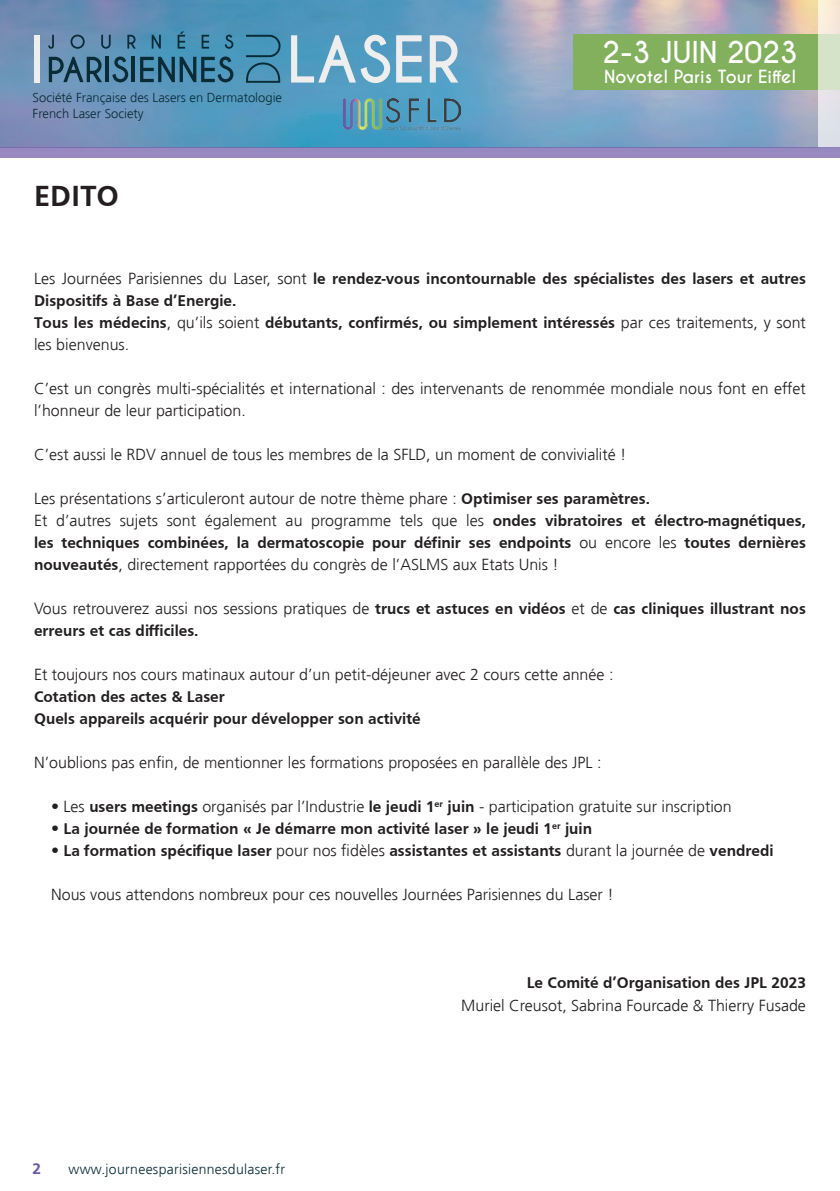
<style>
.page{position:relative;width:840px;height:1191px;background:#fff}
.page>*{position:absolute;margin:0;border:0;box-sizing:border-box;transform-origin:0 0}
.t1{font:700 30px "Frutiger";color:#231f20}
.t2{font:700 28.2px "Caviar Dreams";letter-spacing:-.01em;color:#fff}
.t3{font:700 17px "Caviar Dreams";color:#fff}
.t4{font:300 16px/22px "Frutiger";color:#231f20}
.t5{font:700 16px/22px "Frutiger";color:#231f20}
.t6{font:700 16px "Frutiger";color:#6a59a5}
.t7{font:300 14px "Frutiger";letter-spacing:.02em;color:#0a2c37}
.t8{font:300 13px/16px "Frutiger";color:#0a2c37}
.s1{font-weight:300}
.s2{font-weight:700}
</style>
<div class="page">
<img style="left:0;top:0;width:818px;height:147px">
<div style="left:573px;top:35px;width:266px;height:55px;background:#82b05d"></div>
<svg style="left:48px;top:35px;width:6px;height:14px"></svg>
<svg style="left:70px;top:35px;width:15px;height:14px"></svg>
<svg style="left:101px;top:35px;width:10px;height:14px"></svg>
<svg style="left:127px;top:35px;width:9px;height:14px"></svg>
<svg style="left:152px;top:35px;width:9px;height:14px"></svg>
<svg style="left:177px;top:32px;width:8px;height:17px"></svg>
<svg style="left:201px;top:35px;width:8px;height:14px"></svg>
<svg style="left:224px;top:35px;width:9px;height:14px"></svg>
<svg style="left:49px;top:57px;width:53px;height:25px"></svg>
<hr style="left:105px;top:57px;width:4px;height:25px;background:#0a2c37">
<svg style="left:112px;top:56px;width:16px;height:26px"></svg>
<hr style="left:132px;top:57px;width:3px;height:25px;background:#0a2c37">
<svg style="left:140px;top:56px;width:93px;height:26px;background:#326b86"></svg>
<svg style="left:246px;top:35px;width:34px;height:48px;background:#3e83a2"></svg>
<svg style="left:291px;top:35px;width:99px;height:48px;background:#82b5ce"></svg>
<svg style="left:396px;top:35px;width:25px;height:48px"></svg>
<svg style="left:429px;top:35px;width:29px;height:48px"></svg>
<div style="left:34px;top:35px;width:6px;height:47px;background:#edeeed"></div>
<svg style="left:818px;top:0;width:21px;height:147px;background:#e2e4d9"></svg>
<div style="left:0;top:147px;width:839px;height:11px;background:#9789c0"></div>
<img style="left:343px;top:98px;width:116px;height:32px">
<img style="left:839px;top:0;width:1px;height:230px">
<p class="t8" style="left:33px;top:90px;width:251px">Société Française des Lasers en Dermatologie<br>French Laser Society</p>
<h1 class="t1" style="left:34px;top:184px;width:86px">EDITO</h1>
<h2 class="t2" style="left:602px;top:35px;width:197px">2-3 JUIN 2023</h2>
<p class="t3" style="left:604px;top:67px;width:193px">Novotel Paris Tour Eiffel</p>
<p class="t5" style="left:34px;top:269px;width:773px"><span class="s1">Les Journées Parisiennes du Laser, sont</span> le rendez-vous incontournable des spécialistes des lasers et autres Dispositifs à Base d’Energie.<br>Tous les médecins<span class="s1">, qu’ils soient</span> débutants, confirmés, ou simplement intéressés <span class="s1">par ces traitements, y sont les bienvenus.</span></p>
<p class="t4" style="left:34px;top:378px;width:772px">C’est un congrès multi-spécialités et international : des intervenants de renommée mondiale nous font en effet l’honneur de leur participation.</p>
<p class="t4" style="left:34px;top:444px;width:593px">C’est aussi le RDV annuel de tous les membres de la SFLD, un moment de convivialité !</p>
<p class="t4" style="left:34px;top:488px;width:773px">Les présentations s’articuleront autour de notre thème phare : <span class="s2">Optimiser ses paramètres.<br></span>Et d’autres sujets sont également au programme tels que les <span class="s2">ondes vibratoires et électro-magnétiques, les techniques combinées, la dermatoscopie pour définir ses endpoints</span> ou encore les <span class="s2">toutes dernières nouveautés</span>, directement rapportées du congrès de l’ASLMS aux Etats Unis !</p>
<p class="t5" style="left:34px;top:599px;width:772px"><span class="s1">Vous retrouverez aussi nos sessions pratiques de</span> trucs et astuces en vidéos <span class="s1">et de</span> cas cliniques illustrant nos erreurs et cas difficiles.</p>
<p class="t4" style="left:34px;top:664px;width:580px">Et toujours nos cours matinaux autour d’un petit-déjeuner avec 2 cours cette année :</p>
<p class="t5" style="left:34px;top:687px;width:388px">Cotation des actes &amp; Laser<br>Quels appareils acquérir pour développer son activité</p>
<p class="t4" style="left:34px;top:752px;width:568px">N’oublions pas enfin, de mentionner les formations proposées en parallèle des JPL :</p>
<p class="t4" style="left:51px;top:796px;width:681px">• Les <span class="s2">users meetings</span> organisés par l’Industrie <span class="s2">le jeudi 1</span><sup>er</sup> <span class="s2">juin</span> - participation gratuite sur inscription</p>
<p class="t5" style="left:51px;top:819px;width:542px"><span class="s1">•</span> La journée de formation « Je démarre mon activité laser » le jeudi 1<sup>er</sup> juin</p>
<p class="t5" style="left:51px;top:841px;width:723px"><span class="s1">•</span> La formation spécifique laser <span class="s1">pour nos fidèles</span> assistantes et assistants <span class="s1">durant la journée de</span> vendredi</p>
<p class="t4" style="left:51px;top:884px;width:563px">Nous vous attendons nombreux pour ces nouvelles Journées Parisiennes du Laser !</p>
<p class="t6" style="left:33px;top:1162px;width:10px">2</p>
<p class="t7" style="left:69px;top:1161px;width:218px">www.journeesparisiennesdulaser.fr</p>
<p class="t5" style="left:526px;top:973px;width:280px">Le Comité d’Organisation des JPL 2023</p>
<p class="t4" style="left:461px;top:994px;width:346px">Muriel Creusot, Sabrina Fourcade &amp; Thierry Fusade</p>
</div>
